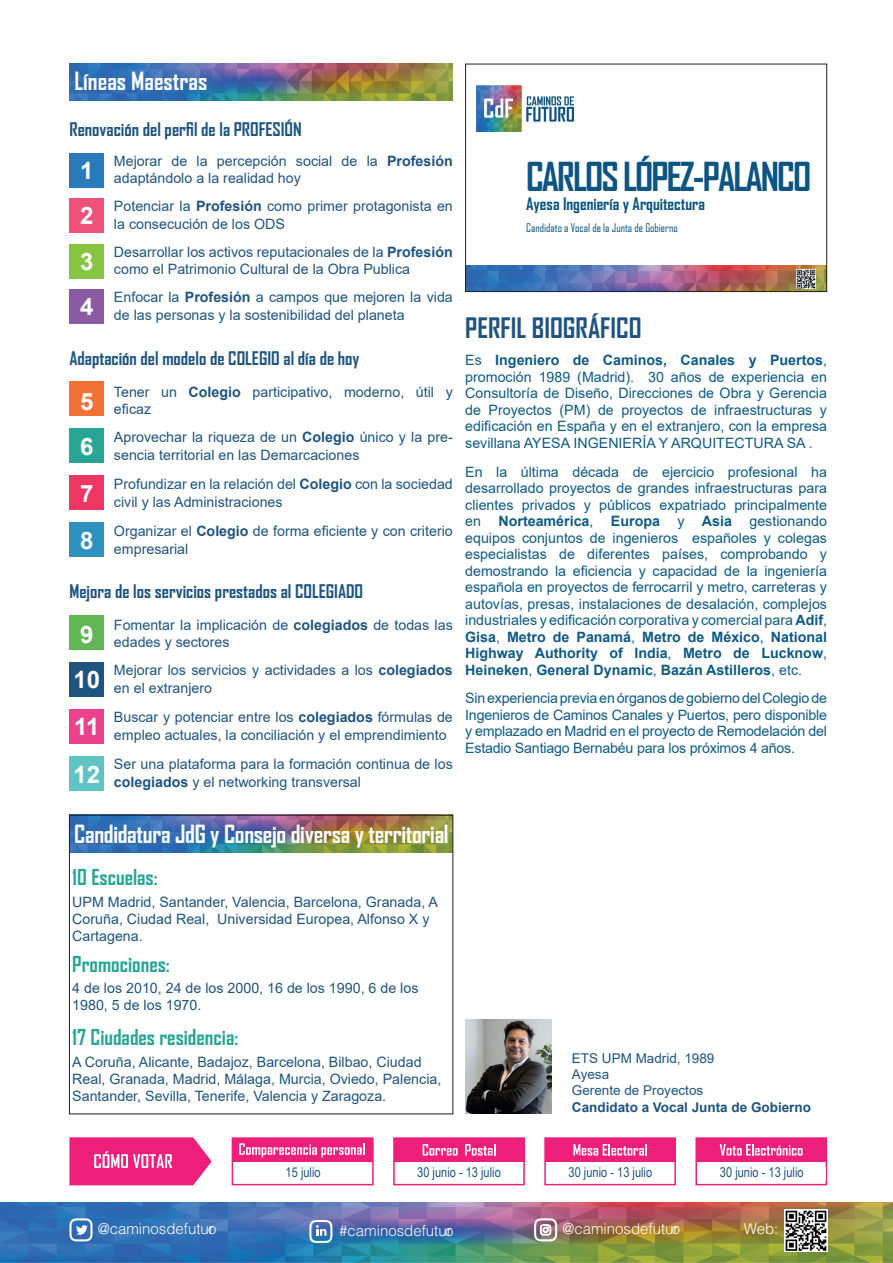
<style>
.page{position:relative;width:893px;height:1263px;background:#fff}
.page>*{position:absolute;margin:0;border:0;box-sizing:border-box;transform-origin:0 0}
.t1{font:700 38.25px "Agency FB";letter-spacing:-.05em;color:#0c5482}
.t2{font:700 27px "Agency FB";color:#1f5481}
.t3{font:700 24px "Agency FB";letter-spacing:-.01em;color:#fff}
.t4{font:700 24px/45.5px "Arial";color:#fff;text-align:justify}
.t5{font:700 24px "Agency FB";color:#fbfbfa}
.t6{font:700 21px "Agency FB";color:#28a595}
.t7{font:700 18px "Agency FB";color:#1f5481}
.t8{font:700 16.5px "Agency FB";color:#085381}
.t9{font:300 15px "Helvetica LT Std";color:#fbfbfa}
.t10{font:300 15px "Helvetica LT Std";color:#fff}
.t11{font:14.25px/17.1px "Arial";color:#1f5481}
.t12{font:14.25px/16.5px "Arial";color:#0f5a86;text-align:justify}
.t13{font:13.5px "Arial Narrow";color:#1f5481}
.t14{font:13.5px/16.2px "Arial";color:#1f5481}
.t15{font:700 13.5px "Arial";color:#1f5481}
.t16{font:11.4px "Agency FB";color:#085381}
.s1{font-weight:700}
</style>
<div class="page">
<div style="left:69px;top:153px;width:35px;height:35px;background:#297aba"></div>
<div style="left:69px;top:199px;width:35px;height:34px;background:#ee517a"></div>
<div style="left:69px;top:244px;width:35px;height:35px;background:#86c441"></div>
<div style="left:69px;top:290px;width:35px;height:34px;background:#8a5aa5"></div>
<div style="left:69px;top:382px;width:35px;height:34px;background:#f27135"></div>
<div style="left:69px;top:615px;width:35px;height:34px;background:#61b754"></div>
<div style="left:69px;top:429px;width:35px;height:34px;background:#28a595"></div>
<div style="left:69px;top:662px;width:35px;height:34px;background:#1f5481"></div>
<div style="left:69px;top:476px;width:35px;height:34px;background:#ee3662"></div>
<div style="left:69px;top:709px;width:35px;height:34px;background:#ea438b"></div>
<div style="left:69px;top:523px;width:35px;height:34px;background:#2e92c0"></div>
<div style="left:69px;top:756px;width:35px;height:34px;background:#5fc5c2"></div>
<img style="left:69px;top:64px;width:383px;height:37px">
<img style="left:71px;top:817px;width:380px;height:35px">
<div style="left:69px;top:815px;width:384px;height:299px;border:1px solid #231f20"></div>
<svg style="left:232px;top:1137px;width:142px;height:48px"></svg>
<svg style="left:393px;top:1137px;width:132px;height:48px"></svg>
<svg style="left:544px;top:1137px;width:132px;height:48px"></svg>
<svg style="left:695px;top:1137px;width:132px;height:48px"></svg>
<svg style="left:69px;top:1137px;width:143px;height:48px;background:#f0408f"></svg>
<div style="left:234px;top:1167px;width:138px;height:12px;background:#fff"></div>
<div style="left:395px;top:1167px;width:128px;height:12px;background:#fff"></div>
<div style="left:546px;top:1167px;width:128px;height:12px;background:#fff"></div>
<div style="left:698px;top:1167px;width:128px;height:12px;background:#fff"></div>
<img style="left:465px;top:1020px;width:86px;height:94px">
<img style="left:0;top:1203px;width:893px;height:60px">
<img style="left:784px;top:1209px;width:43px;height:42px">
<svg style="left:69px;top:1218px;width:24px;height:23px"></svg>
<svg style="left:534px;top:1218px;width:23px;height:23px"></svg>
<svg style="left:309px;top:1220px;width:23px;height:23px"></svg>
<img style="left:476px;top:86px;width:97px;height:45px">
<img style="left:467px;top:265px;width:358px;height:25px">
<img style="left:796px;top:269px;width:20px;height:19px">
<div style="left:465px;top:64px;width:362px;height:228px;border:1px solid #231f20"></div>
<h3 class="t5" style="left:74px;top:66px;width:134px">Líneas Maestras</h3>
<p class="t7" style="left:69px;top:118px;width:234px">Renovación del perfil de la PROFESIÓN</p>
<h3 class="t4" style="left:80px;top:148px;width:15px">1<br>2<br>3<br>4</h3>
<p class="t11" style="left:114px;top:152px;width:340px">Mejorar de la percepción social de la <span class="s1">Profesión </span>adaptándolo a la realidad hoy</p>
<p class="t11" style="left:114px;top:198px;width:340px">Potenciar la <span class="s1">Profesión</span> como primer protagonista en la consecución de los ODS</p>
<p class="t11" style="left:114px;top:243px;width:340px">Desarrollar los activos reputacionales de la <span class="s1">Profesión </span>como el Patrimonio Cultural de la Obra Publica</p>
<p class="t11" style="left:114px;top:289px;width:340px">Enfocar la <span class="s1">Profesión</span> a campos que mejoren la vida de las personas y la sostenibilidad del planeta</p>
<p class="t7" style="left:69px;top:347px;width:292px">Adaptación del modelo de COLEGIO al día de hoy</p>
<h3 class="t4" style="left:80px;top:379px;width:15px">5</h3>
<h3 class="t4" style="left:80px;top:424px;width:15px">6</h3>
<h3 class="t4" style="left:80px;top:471px;width:15px">7</h3>
<h3 class="t4" style="left:80px;top:518px;width:15px">8</h3>
<p class="t11" style="left:114px;top:383px;width:340px">Tener un <span class="s1">Colegio</span> participativo, moderno, útil y eficaz</p>
<p class="t11" style="left:114px;top:429px;width:340px">Aprovechar la riqueza de un <span class="s1">Colegio</span> único y la pre&shy;sencia territorial en las Demarcaciones</p>
<p class="t11" style="left:114px;top:476px;width:340px">Profundizar en la relación del <span class="s1">Colegio</span> con la sociedad civil y las Administraciones</p>
<p class="t11" style="left:114px;top:523px;width:340px">Organizar el <span class="s1">Colegio</span> de forma eficiente y con criterio empresarial</p>
<p class="t7" style="left:69px;top:580px;width:295px">Mejora de los servicios prestados al COLEGIADO</p>
<h3 class="t4" style="left:80px;top:612px;width:15px">9</h3>
<h3 class="t4" style="left:73px;top:657px;width:28px">10</h3>
<h3 class="t4" style="left:74px;top:705px;width:27px">11</h3>
<h3 class="t4" style="left:73px;top:752px;width:28px">12</h3>
<p class="t11" style="left:114px;top:616px;width:340px">Fomentar la implicación de <span class="s1">colegiados</span> de todas las edades y sectores</p>
<p class="t11" style="left:114px;top:662px;width:340px">Mejorar los servicios y actividades a los <span class="s1">colegiados </span>en el extranjero</p>
<p class="t11" style="left:114px;top:709px;width:340px">Buscar y potenciar entre los <span class="s1">colegiados</span> fórmulas de empleo actuales, la conciliación y el emprendimiento</p>
<p class="t11" style="left:114px;top:756px;width:340px">Ser una plataforma para la formación continua de los <span class="s1">colegiados</span> y el networking transversal</p>
<h1 class="t1" style="left:526px;top:153px;width:287px">CARLOS LÓPEZ-PALANCO</h1>
<p class="t8" style="left:526px;top:193px;width:180px">Ayesa Ingeniería y Arquitectura</p>
<p class="t16" style="left:526px;top:221px;width:153px">Candidato a Vocal de la Junta de Gobierno</p>
<h2 class="t2" style="left:465px;top:311px;width:178px">PERFIL BIOGRÁFICO</h2>
<p class="t12" style="left:465px;top:352px;width:363px">Es <span class="s1">Ingeniero de Caminos, Canales y Puertos</span>, promoción 1989 (Madrid). 30 años de experiencia en Consultoría de Diseño, Direcciones de Obra y Gerencia de Proyectos (PM) de proyectos de infraestructuras y edificación en España y en el extranjero, con la empresa sevillana AYESA INGENIERÍA Y ARQUITECTURA SA .</p>
<p class="t12" style="left:465px;top:463px;width:363px">En la última década de ejercicio profesional ha desarrollado proyectos de grandes infraestructuras para clientes privados y públicos expatriado principalmente en <span class="s1">Norteamérica</span>, <span class="s1">Europa</span> y <span class="s1">Asia</span> gestionando equipos conjuntos de ingenieros españoles y colegas especialistas de diferentes países, comprobando y demostrando la eficiencia y capacidad de la ingeniería española en proyectos de ferrocarril y metro, carreteras y autovías, presas, instalaciones de desalación, complejos industriales y edificación corporativa y comercial para <span class="s1">Adif</span>, <span class="s1">Gisa</span>, <span class="s1">Metro de Panamá</span>, <span class="s1">Metro de México</span>, <span class="s1">National Highway Authority of India</span>, <span class="s1">Metro de Lucknow</span>, <span class="s1">Heineken</span>, <span class="s1">General Dynamic</span>, <span class="s1">Bazán Astilleros</span>, etc.</p>
<p class="t12" style="left:465px;top:690px;width:363px">Sin experiencia previa en órganos de gobierno del Colegio de Ingenieros de Caminos Canales y Puertos, pero disponible y emplazado en Madrid en el proyecto de Remodelación del Estadio Santiago Bernabéu para los próximos 4 años.</p>
<h3 class="t3" style="left:74px;top:819px;width:376px">Candidatura JdG y Consejo diversa y territorial</h3>
<h3 class="t6" style="left:72px;top:864px;width:87px">10 Escuelas:</h3>
<p class="t11" style="left:72px;top:893px;width:367px">UPM Madrid, Santander, Valencia, Barcelona, Granada, A<br>Coruña, Ciudad Real, Universidad Europea, Alfonso X y<br>Cartagena.</p>
<h3 class="t6" style="left:72px;top:951px;width:99px">Promociones:</h3>
<p class="t11" style="left:72px;top:980px;width:348px">4 de los 2010, 24 de los 2000, 16 de los 1990, 6 de los<br>1980, 5 de los 1970.</p>
<h3 class="t6" style="left:72px;top:1024px;width:167px">17 Ciudades residencia:</h3>
<p class="t11" style="left:72px;top:1053px;width:371px">A Coruña, Alicante, Badajoz, Barcelona, Bilbao, Ciudad<br>Real, Granada, Madrid, Málaga, Murcia, Oviedo, Palencia,<br>Santander, Sevilla, Tenerife, Valencia y Zaragoza.</p>
<p class="t14" style="left:572px;top:1050px;width:144px">ETS UPM Madrid, 1989<br>Ayesa<br>Gerente de Proyectos</p>
<p class="t15" style="left:572px;top:1097px;width:241px">Candidato a Vocal Junta de Gobierno</p>
<p class="t13" style="left:286px;top:1162px;width:37px">15 julio</p>
<p class="t13" style="left:417px;top:1162px;width:85px">30 junio - 13 julio</p>
<p class="t13" style="left:569px;top:1162px;width:85px">30 junio - 13 julio</p>
<p class="t13" style="left:720px;top:1162px;width:85px">30 junio - 13 julio</p>
<p class="t9" style="left:98px;top:1220px;width:120px">@caminosdefuturo</p>
<p class="t9" style="left:339px;top:1221px;width:116px">#caminosdefuturo</p>
<p class="t9" style="left:562px;top:1220px;width:119px">@caminosdefuturo</p>
<p class="t10" style="left:744px;top:1219px;width:36px">Web:</p>
</div>
